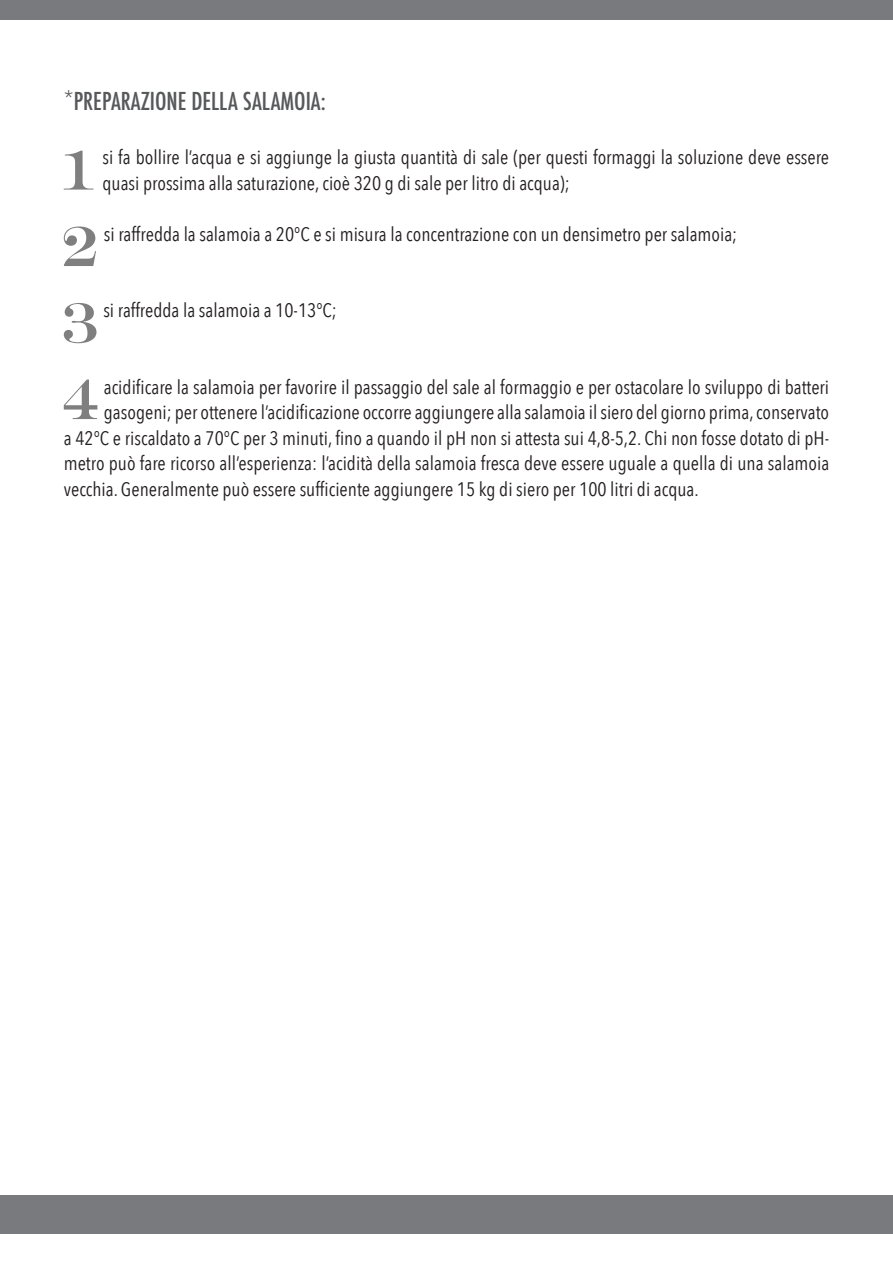
<style>
.page{position:relative;width:893px;height:1263px;background:#fff}
.page>*{position:absolute;margin:0;border:0;box-sizing:border-box;transform-origin:0 0}
.avenir_testo_scheda{font:56.85px "Engravers";color:#7f7f7f}
.TITOLO_TAB{font:500 condensed 24px "Futura";color:#57585a}
.avenir_testo_scheda-2{font:19.5px/25.5px "Avenir Next Condensed";color:#231f20}
</style>
<div class="page">
<div style="left:0;top:0;width:893px;height:19px;background:#787a7d"></div>
<div style="left:0;top:1195px;width:893px;height:38px;background:#787a7d"></div>
<p class="TITOLO_TAB" style="left:64px;top:86px;width:263px">*PREPARAZIONE DELLA SALAMOIA:</p>
<p class="avenir_testo_scheda" style="left:60px;top:136px;width:38px">1</p>
<p class="avenir_testo_scheda-2" style="left:102px;top:144px;width:728px">si fa bollire l’acqua e si aggiunge la giusta quantità di sale (per questi formaggi la soluzione deve essere quasi prossima alla saturazione, cioè 320 g di sale per litro di acqua);</p>
<p class="avenir_testo_scheda" style="left:61px;top:213px;width:38px">2</p>
<p class="avenir_testo_scheda-2" style="left:104px;top:220px;width:635px">si raffredda la salamoia a 20°C e si misura la concentrazione con un densimetro per salamoia;</p>
<p class="avenir_testo_scheda" style="left:61px;top:289px;width:38px">3</p>
<p class="avenir_testo_scheda-2" style="left:103px;top:297px;width:235px">si raffredda la salamoia a 10-13°C;</p>
<p class="avenir_testo_scheda" style="left:61px;top:366px;width:38px">4</p>
<p class="avenir_testo_scheda-2" style="left:104px;top:373px;width:727px">acidificare la salamoia per favorire il passaggio del sale al formaggio e per ostacolare lo sviluppo di batteri</p>
<p class="avenir_testo_scheda-2" style="left:104px;top:399px;width:727px">gasogeni; per ottenere l’acidificazione occorre aggiungere alla salamoia il siero del giorno prima, conservato</p>
<p class="avenir_testo_scheda-2" style="left:64px;top:424px;width:767px">a 42°C e riscaldato a 70°C per 3 minuti, fino a quando il pH non si attesta sui 4,8-5,2. Chi non fosse dotato di pH-</p>
<p class="avenir_testo_scheda-2" style="left:64px;top:450px;width:767px">metro può fare ricorso all’esperienza: l’acidità della salamoia fresca deve essere uguale a quella di una salamoia</p>
<p class="avenir_testo_scheda-2" style="left:64px;top:475px;width:636px">vecchia. Generalmente può essere sufficiente aggiungere 15 kg di siero per 100 litri di acqua.</p>
</div>
